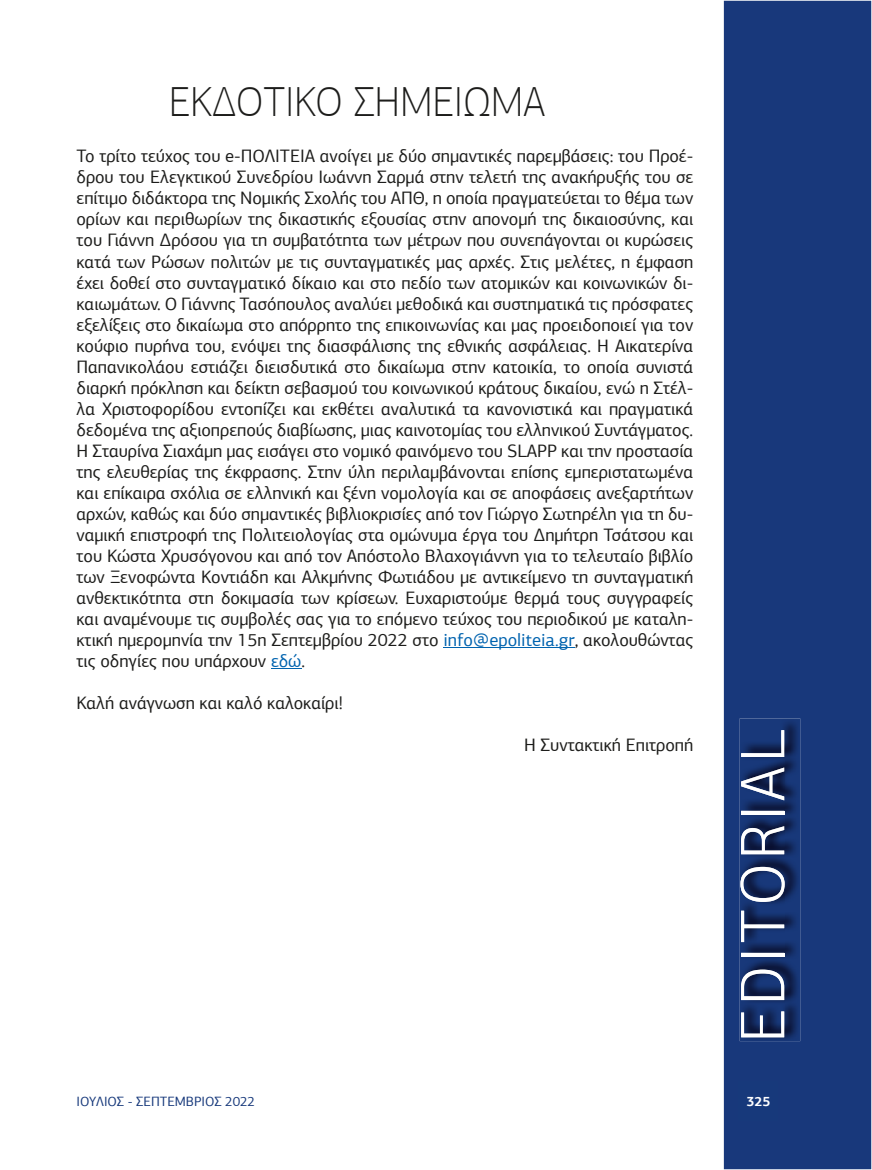
<style>
.page{position:relative;width:872px;height:1170px;background:#fff}
.page>*{position:absolute;margin:0;border:0;box-sizing:border-box;transform-origin:0 0}
.t1{font:300 63px "PF Agora Sans Pro";letter-spacing:.06em;color:#fff}
.t2{font:100 42px "PF Agora Sans Pro";letter-spacing:-.005em;color:#1d1d1b}
.t3{font:18px/21px "PF Agora Sans Pro";letter-spacing:-.005em;color:#1d1d1b;text-align:justify}
.t4{font:13.5px "PF Agora Sans Pro";letter-spacing:-.005em;color:#17397b}
.t5{font:700 13.5px "PF Agora Sans Pro";color:#fff}
.s1{color:#0063af}
</style>
<div class="page">
<div style="left:724px;top:1px;width:147px;height:1168px;background:#18387b"></div>
<div style="left:738px;top:1080px;width:40px;height:40px;background:#17397b"></div>
<img style="left:739px;top:718px;width:61px;height:323px">
<img style="left:740px;top:730px;width:44px;height:307px">
<hr style="left:443px;top:646px;width:131px;height:1px;background:#0063af">
<hr style="left:271px;top:667px;width:30px;height:1px;background:#0063af">
<h2 class="t2" style="left:169px;top:77px;width:378px">ΕΚ∆ΟΤΙΚΟ ΣΗΜΕΙΩΜΑ</h2>
<p class="t3" style="left:77px;top:146px;width:618px">Το τρίτο τεύχος του e-ΠΟΛΙΤΕΙΑ ανοίγει µε δύο σηµαντικές παρεµβάσεις: του Προέ&shy;δρου του Ελεγκτικού Συνεδρίου Ιωάννη Σαρµά στην τελετή της ανακήρυξής του σε επίτιµο διδάκτορα της Νοµικής Σχολής του ΑΠΘ, η οποία πραγµατεύεται το θέµα των ορίων και περιθωρίων της δικαστικής εξουσίας στην απονοµή της δικαιοσύνης, και του Γιάννη ∆ρόσου για τη συµβατότητα των µέτρων που συνεπάγονται οι κυρώσεις κατά των Ρώσων πολιτών µε τις συνταγµατικές µας αρχές. Στις µελέτες, η έµφαση έχει δοθεί στο συνταγµατικό δίκαιο και στο πεδίο των ατοµικών και κοινωνικών δι&shy;καιωµάτων. Ο Γιάννης Τασόπουλος αναλύει µεθοδικά και συστηµατικά τις πρόσφατες εξελίξεις στο δικαίωµα στο απόρρητο της επικοινωνίας και µας προειδοποιεί για τον κούφιο πυρήνα του, ενόψει της διασφάλισης της εθνικής ασφάλειας. Η Αικατερίνα Παπανικολάου εστιάζει διεισδυτικά στο δικαίωµα στην κατοικία, το οποία συνιστά διαρκή πρόκληση και δείκτη σεβασµού του κοινωνικού κράτους δικαίου, ενώ η Στέλ&shy;λα Χριστοφορίδου εντοπίζει και εκθέτει αναλυτικά τα κανονιστικά και πραγµατικά δεδοµένα της αξιοπρεπούς διαβίωσης, µιας καινοτοµίας του ελληνικού Συντάγµατος.<br>Η Σταυρίνα Σιαχάµη µας εισάγει στο νοµικό φαινόµενο του SLAPP και την προστασία της ελευθερίας της έκφρασης. Στην ύλη περιλαµβάνονται επίσης εµπεριστατωµένα και επίκαιρα σχόλια σε ελληνική και ξένη νοµολογία και σε αποφάσεις ανεξαρτήτων αρχών, καθώς και δύο σηµαντικές βιβλιοκρισίες από τον Γιώργο Σωτηρέλη για τη δυ&shy;ναµική επιστροφή της Πολιτειολογίας στα οµώνυµα έργα του ∆ηµήτρη Τσάτσου και του Κώστα Χρυσόγονου και από τον Απόστολο Βλαχογιάννη για το τελευταίο βιβλίο των Ξενοφώντα Κοντιάδη και Αλκµήνης Φωτιάδου µε αντικείµενο τη συνταγµατική ανθεκτικότητα στη δοκιµασία των κρίσεων. Ευχαριστούµε θερµά τους συγγραφείς και αναµένουµε τις συµβολές σας για το επόµενο τεύχος του περιοδικού µε καταλη&shy;κτική ηµεροµηνία την 15η Σεπτεµβρίου 2022 στο <span class="s1">info@epoliteia.gr</span>, ακολουθώντας τις οδηγίες που υπάρχουν <span class="s1">εδώ</span>.</p>
<p class="t3" style="left:77px;top:692px;width:268px">Καλή ανάγνωση και καλό καλοκαίρι!</p>
<p class="t3" style="left:524px;top:734px;width:171px">Η Συντακτική Επιτροπή</p>
<h1 class="t1" style="left:726px;top:1042px;width:314px;rotate:-90deg">EDITORIAL</h1>
<p class="t4" style="left:77px;top:1092px;width:180px">ΙΟΥΛΙΟΣ - ΣΕΠΤΕΜΒΡΙΟΣ 2022</p>
<p class="t5" style="left:746px;top:1092px;width:25px">325</p>
</div>
